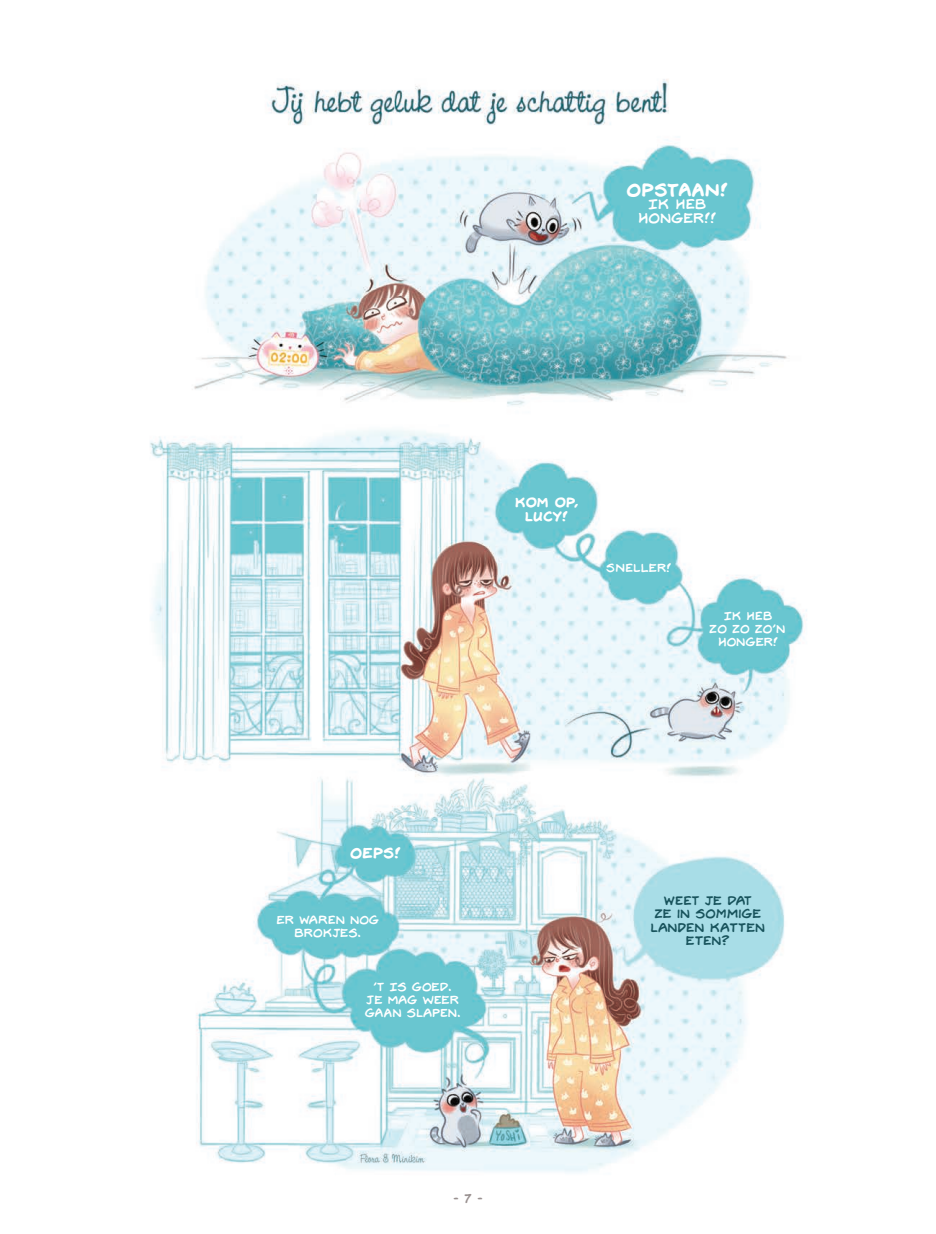
<style>
.page{position:relative;width:936px;height:1234px;background:#fff}
.page>*{position:absolute;margin:0;border:0;box-sizing:border-box;transform-origin:0 0}
.t1{font:700 16.5px "CC Colleen Doran";color:#fff}
.t2{font:13.5px/13.5px "CC Colleen Doran";color:#fff;text-align:center}
.t3{font:700 13.5px "CC Colleen Doran";color:#fff}
.t4{font:700 12.3px/14px "CC Colleen Doran";color:#fff;text-align:center}
.t5{font:12px/13.5px "CC Colleen Doran";color:#18535c;text-align:center}
.t6{font:12px "CC Colleen Doran";color:#999190}
.t7{font:11.25px/12.8px "CC Colleen Doran";color:#fff;text-align:center}
</style>
<div class="page">
<img style="left:150px;top:79px;width:657px;height:1094px">
<h1 class="t1" style="left:626px;top:179px;width:103px">OPSTAAN!</h1>
<p class="t2" style="left:638px;top:197px;width:80px">IK HEB<br>HONGER!!</p>
<p class="t4" style="left:514px;top:494px;width:65px">KOM OP,<br>LUCY!</p>
<p class="t7" style="left:606px;top:560px;width:66px">SNELLER!</p>
<p class="t7" style="left:709px;top:609px;width:77px">IK HEB<br>ZO ZO ZO’N<br>HONGER!</p>
<p class="t3" style="left:350px;top:843px;width:52px">OEPS!</p>
<p class="t7" style="left:276px;top:912px;width:104px">ER WAREN NOG<br>BROKJES.</p>
<p class="t7" style="left:365px;top:980px;width:97px">’T IS GOED.<br>JE MAG WEER<br>GAAN SLAPEN.</p>
<p class="t6" style="left:453px;top:1190px;width:31px">- 7 -</p>
<p class="t5" style="left:650px;top:892px;width:116px">WEET JE DAT<br>ZE IN SOMMIGE<br>LANDEN KATTEN<br>ETEN?</p>
</div>
